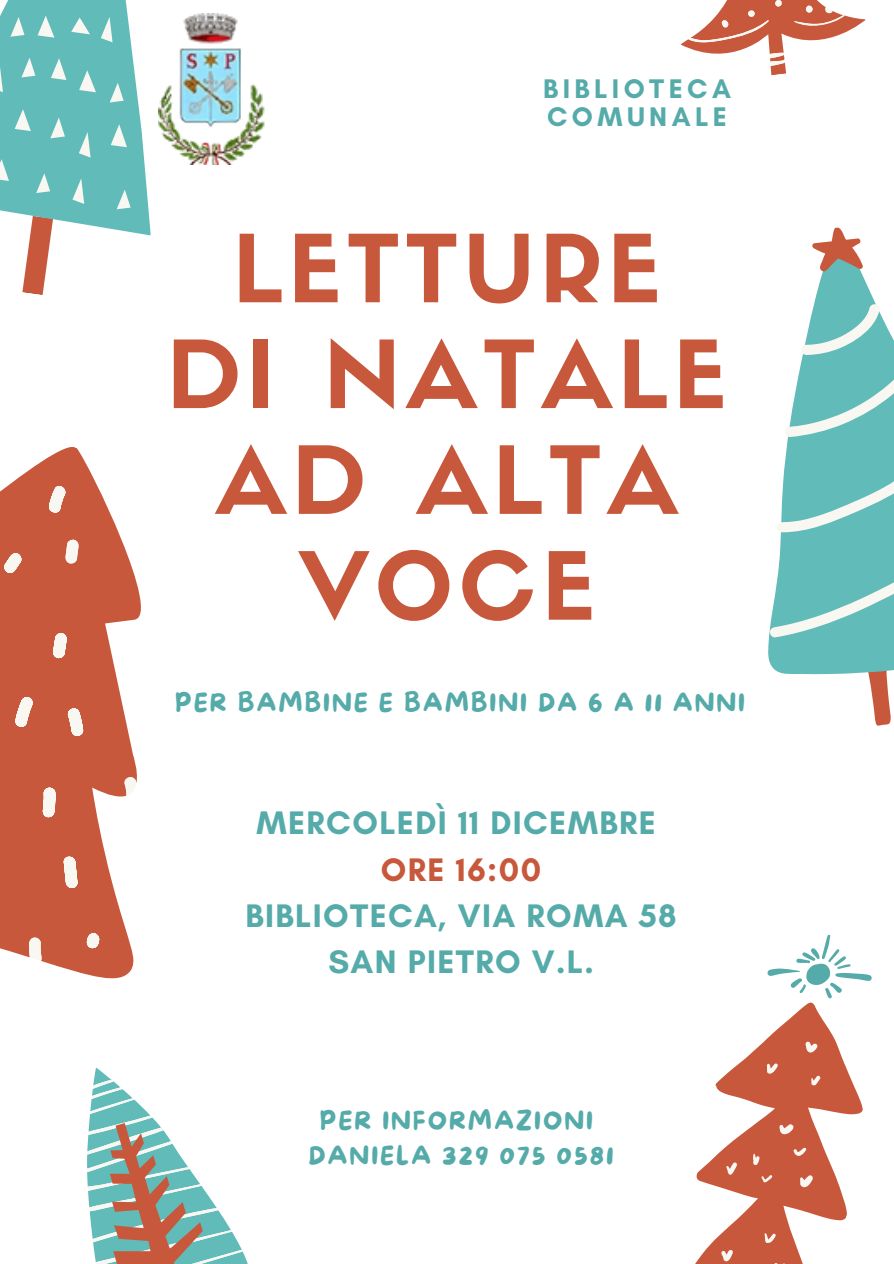
<style>
.page{position:relative;width:894px;height:1264px;background:#fff}
.page>*{position:absolute;margin:0;border:0;box-sizing:border-box;transform-origin:0 0}
.t1{font:91.95px/105.8px "Sifonn Basic";letter-spacing:.06em;color:#c8583b;text-align:center}
.t2{font:700 33.15px/46.2px "Glacial Indifference";letter-spacing:.04em;color:#55aba9;text-align:center}
.t3{font:700 27.45px/28.2px "Glacial Indifference";letter-spacing:.16em;color:#55aba9}
.t4{font:24.9px "More Sugar";letter-spacing:.075em;color:#55aba9}
.s1{color:#c8583b}
</style>
<div class="page">
<svg style="left:0;top:0;width:151px;height:295px"></svg>
<svg style="left:869px;top:679px;width:22px;height:47px"></svg>
<svg style="left:768px;top:273px;width:125px;height:406px;fill:#61bbb9"></svg>
<svg style="left:812px;top:227px;width:51px;height:46px"></svg>
<svg style="left:798px;top:303px;width:84px;height:53px"></svg>
<svg style="left:780px;top:364px;width:113px;height:73px"></svg>
<svg style="left:768px;top:444px;width:125px;height:194px"></svg>
<svg style="left:0;top:447px;width:141px;height:526px;fill:#c8583b"></svg>
<svg style="left:696px;top:998px;width:167px;height:265px"></svg>
<svg style="left:767px;top:934px;width:105px;height:64px"></svg>
<svg style="left:764px;top:1061px;width:14px;height:14px"></svg>
<svg style="left:803px;top:1040px;width:14px;height:13px"></svg>
<svg style="left:809px;top:1074px;width:11px;height:12px"></svg>
<svg style="left:777px;top:1121px;width:17px;height:15px"></svg>
<svg style="left:798px;top:1172px;width:15px;height:16px"></svg>
<svg style="left:751px;top:1153px;width:8px;height:12px"></svg>
<svg style="left:762px;top:1231px;width:14px;height:13px"></svg>
<svg style="left:772px;top:1260px;width:14px;height:3px"></svg>
<svg style="left:719px;top:1247px;width:14px;height:15px"></svg>
<svg style="left:792px;top:1144px;width:14px;height:13px"></svg>
<svg style="left:760px;top:1172px;width:12px;height:11px"></svg>
<svg style="left:724px;top:1160px;width:13px;height:16px"></svg>
<svg style="left:87px;top:1067px;width:156px;height:196px"></svg>
<svg style="left:680px;top:0;width:186px;height:75px"></svg>
<img style="left:158px;top:14px;width:107px;height:151px">
<p class="t3" style="left:543px;top:74px;width:189px">BIBLIOTECA<br>COMUNALE</p>
<p class="t1" style="left:167px;top:226px;width:560px">LETTURE<br>DI NATALE<br>AD ALTA<br>VOCE</p>
<p class="t4" style="left:175px;top:689px;width:571px">PER BAMBINE E BAMBINI DA 6 A 11 ANNI</p>
<p class="t2" style="left:245px;top:799px;width:433px">MERCOLEDÌ 11 DICEMBRE<br><span class="s1">ORE 16:00<br></span>BIBLIOTECA, VIA ROMA 58<br>SAN PIETRO V.L.</p>
<h1 class="t4" style="left:320px;top:1107px;width:275px">PER INFORMAZIONI</h1>
<p class="t4" style="left:308px;top:1142px;width:306px">DANIELA 329 075 0581</p>
</div>
